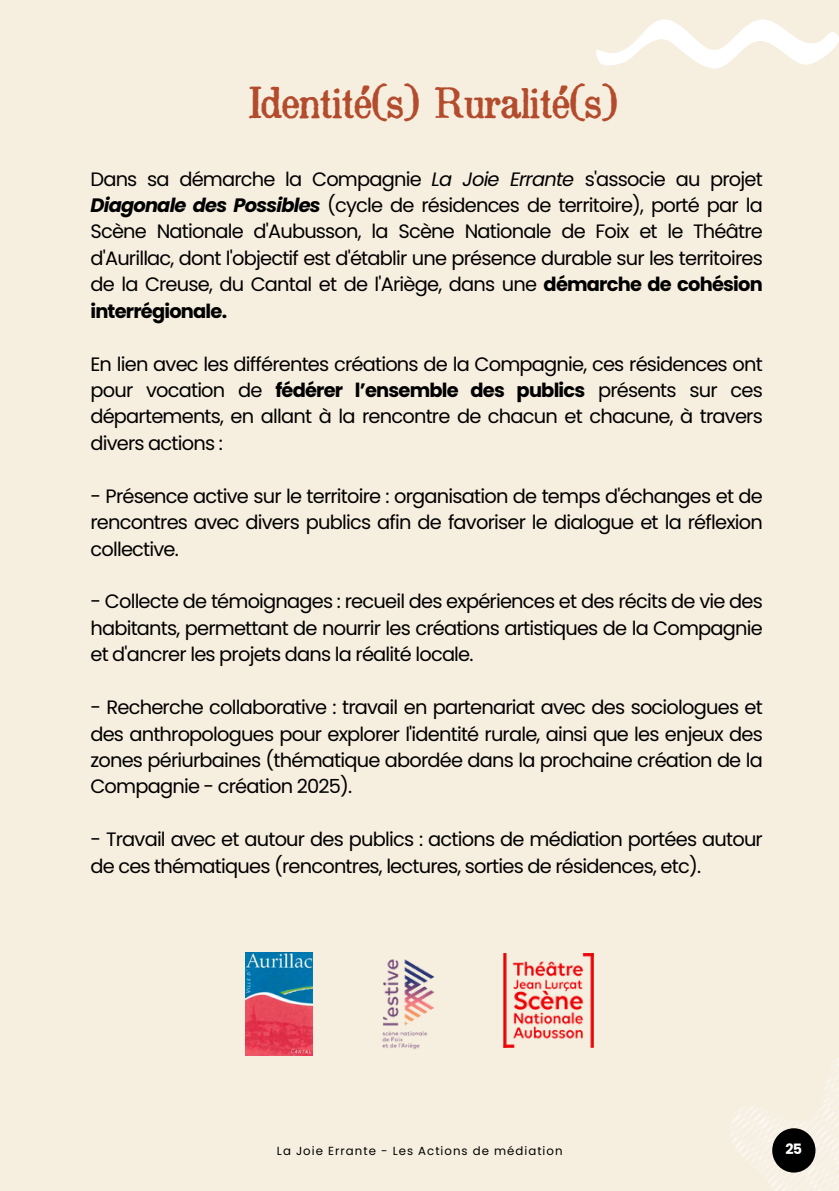
<style>
.page{position:relative;width:839px;height:1191px;background:#fff}
.page>*{position:absolute;margin:0;border:0;box-sizing:border-box;transform-origin:0 0}
.t1{font:29.8px "zai Drukarnia Akademii Krakowskiej 1674";letter-spacing:-.04em;color:#b34c2c}
.t2{font:19.4px/26.4px "Poppins";letter-spacing:-.04em;color:#000;text-align:justify}
.t3{font:700 14.4px "Poppins";color:#fff}
.t4{font:11.8px "Poppins";letter-spacing:.085em;color:#000}
.s1{font-style:italic}
.s2{font-weight:700;font-style:italic}
.s3{font-weight:700}
</style>
<div class="page">
<div style="left:0;top:0;width:838px;height:1191px;background:#f6eedf"></div>
<svg style="left:730px;top:1061px;width:108px;height:130px"></svg>
<div style="left:772px;top:1128px;width:43px;height:45px;background:#000;border-radius:50%"></div>
<svg style="left:596px;top:19px;width:242px;height:50px"></svg>
<img style="left:245px;top:952px;width:67px;height:104px">
<img style="left:382px;top:959px;width:52px;height:91px">
<img style="left:504px;top:953px;width:90px;height:95px">
<p class="t1" style="left:248px;top:90px;width:371px">Identité(s) Ruralité(s)</p>
<h2 class="t2" style="left:90px;top:166px;width:674px">Dans sa démarche la Compagnie <span class="s1">La Joie Errante</span> s'associe au projet <span class="s2">Diagonale des Possibles</span> (cycle de résidences de territoire), porté par la Scène Nationale d'Aubusson, la Scène Nationale de Foix et le Théâtre d'Aurillac, dont l'objectif est d'établir une présence durable sur les territoires de la Creuse, du Cantal et de l'Ariège, dans une <span class="s3">démarche de cohésion interrégionale.</span></h2>
<h2 class="t2" style="left:90px;top:351px;width:674px">En lien avec les différentes créations de la Compagnie, ces résidences ont pour vocation de <span class="s3">fédérer l’ensemble des publics</span> présents sur ces départements, en allant à la rencontre de chacun et chacune, à travers divers actions :</h2>
<h2 class="t2" style="left:90px;top:483px;width:674px">- Présence active sur le territoire : organisation de temps d'échanges et de rencontres avec divers publics afin de favoriser le dialogue et la réflexion collective.</h2>
<h2 class="t2" style="left:90px;top:588px;width:674px">- Collecte de témoignages : recueil des expériences et des récits de vie des habitants, permettant de nourrir les créations artistiques de la Compagnie et d'ancrer les projets dans la réalité locale.</h2>
<h2 class="t2" style="left:90px;top:694px;width:674px">- Recherche collaborative : travail en partenariat avec des sociologues et des anthropologues pour explorer l'identité rurale, ainsi que les enjeux des zones périurbaines (thématique abordée dans la prochaine création de la Compagnie - création 2025).</h2>
<h2 class="t2" style="left:90px;top:826px;width:674px">- Travail avec et autour des publics : actions de médiation portées autour de ces thématiques (rencontres, lectures, sorties de résidences, etc).</h2>
<h1 class="t4" style="left:277px;top:1142px;width:287px">La Joie Errante - Les Actions de médiation</h1>
<p class="t3" style="left:785px;top:1139px;width:18px">25</p>
</div>
